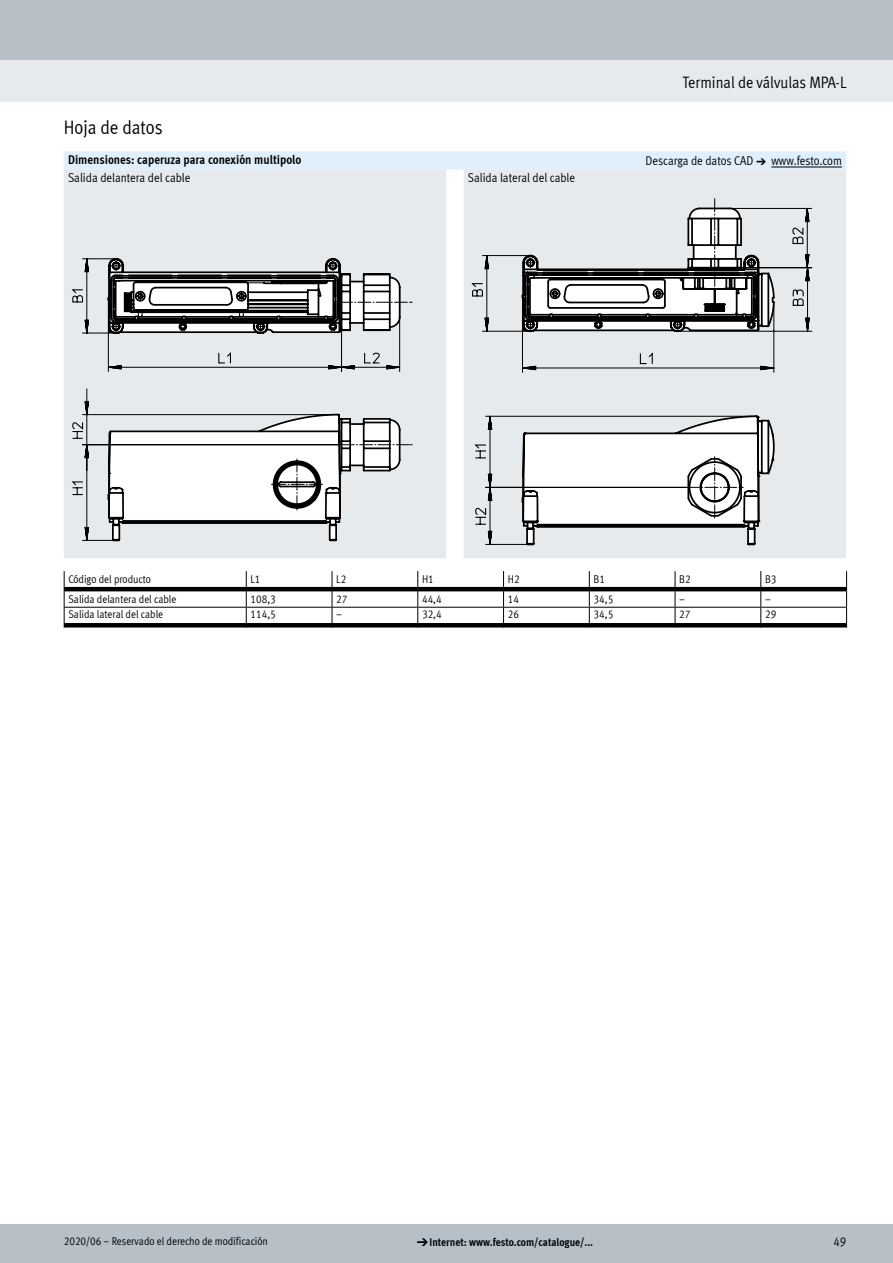
<style>
.page{position:relative;width:893px;height:1263px;background:#fff}
.page>*{position:absolute;margin:0;border:0;box-sizing:border-box;transform-origin:0 0}
.FES_title_section{font:19.5px "Meta Cond LF";color:#000}
.FES_title_family{font:16.5px "Meta Cond LF";color:#000}
.FES_head_2_text{font:12.75px "Meta Cond LF";color:#000}
.FES_head_1_text{font:700 12.75px "Meta Cond LF";color:#000}
.FES_head_2_text_righ{font:12.75px "Meta Cond LF";letter-spacing:-.005em;color:#000}
.FES_tab_regular{font:11.25px "Meta Cond LF";color:#000}
.t1{font:700 11.25px "Meta Cond LF";color:#000}
.FES_tab_head_2{font:11.25px "Meta Cond LF";color:#000}
.FES_tab_line{font:3px "Meta Cond LF";color:#fff}
.s1{font-family:"Meto Pict 182"}
.s2{font-family:"Meto Pict 182";font-weight:400}
</style>
<div class="page">
<div style="left:0;top:1225px;width:893px;height:38px;background:#b6c0c6"></div>
<div style="left:0;top:60px;width:893px;height:42px;background:#e7eaec"></div>
<div style="left:0;top:0;width:893px;height:60px;background:#b6c0c6"></div>
<svg style="left:64px;top:151px;width:782px;height:407px"></svg>
<svg style="left:64px;top:571px;width:783px;height:56px"></svg>
<p class="FES_title_family" style="left:683px;top:72px;width:165px">Terminal de válvulas MPA-L</p>
<p class="FES_title_section" style="left:64px;top:116px;width:100px">Hoja de datos</p>
<p class="FES_head_1_text" style="left:68px;top:151px;width:235px">Dimensiones: caperuza para conexión multipolo</p>
<p class="FES_head_2_text_righ" style="left:646px;top:153px;width:198px">Descarga de datos CAD <span class="s1">a</span> www.festo.com</p>
<p class="FES_head_2_text" style="left:68px;top:170px;width:124px">Salida delantera del cable</p>
<p class="FES_head_2_text" style="left:468px;top:170px;width:109px">Salida lateral del cable</p>
<p class="FES_tab_head_2" style="left:68px;top:572px;width:84px">Código del producto</p>
<p class="FES_tab_head_2" style="left:251px;top:572px;width:12px">L1</p>
<p class="FES_tab_head_2" style="left:336px;top:572px;width:12px">L2</p>
<p class="FES_tab_head_2" style="left:422px;top:572px;width:13px">H1</p>
<p class="FES_tab_head_2" style="left:508px;top:572px;width:13px">H2</p>
<p class="FES_tab_head_2" style="left:594px;top:572px;width:13px">B1</p>
<p class="FES_tab_head_2" style="left:679px;top:572px;width:13px">B2</p>
<p class="FES_tab_head_2" style="left:765px;top:572px;width:13px">B3</p>
<p class="FES_tab_line" style="left:418px;top:586px;width:2px">,</p>
<p class="FES_tab_regular" style="left:68px;top:592px;width:109px">Salida delantera del cable</p>
<p class="FES_tab_regular" style="left:251px;top:592px;width:27px">108,3</p>
<p class="FES_tab_regular" style="left:336px;top:592px;width:13px">27</p>
<p class="FES_tab_regular" style="left:422px;top:592px;width:21px">44,4</p>
<p class="FES_tab_regular" style="left:508px;top:592px;width:13px">14</p>
<p class="FES_tab_regular" style="left:594px;top:592px;width:21px">34,5</p>
<p class="FES_tab_regular" style="left:679px;top:592px;width:7px">–</p>
<p class="FES_tab_regular" style="left:765px;top:592px;width:7px">–</p>
<p class="FES_tab_regular" style="left:68px;top:607px;width:96px">Salida lateral del cable</p>
<p class="FES_tab_regular" style="left:251px;top:607px;width:27px">114,5</p>
<p class="FES_tab_regular" style="left:336px;top:607px;width:7px">–</p>
<p class="FES_tab_regular" style="left:422px;top:607px;width:21px">32,4</p>
<p class="FES_tab_regular" style="left:508px;top:607px;width:13px">26</p>
<p class="FES_tab_regular" style="left:594px;top:607px;width:21px">34,5</p>
<p class="FES_tab_regular" style="left:679px;top:607px;width:13px">27</p>
<p class="FES_tab_regular" style="left:765px;top:607px;width:13px">29</p>
<p class="FES_tab_regular" style="left:64px;top:1234px;width:206px">2020/06 – Reservado el derecho de modificación</p>
<p class="t1" style="left:417px;top:1235px;width:178px"><span class="s2">d</span>Internet: www.festo.com/catalogue/...</p>
<p class="FES_head_2_text_righ" style="left:833px;top:1234px;width:14px">49</p>
</div>
